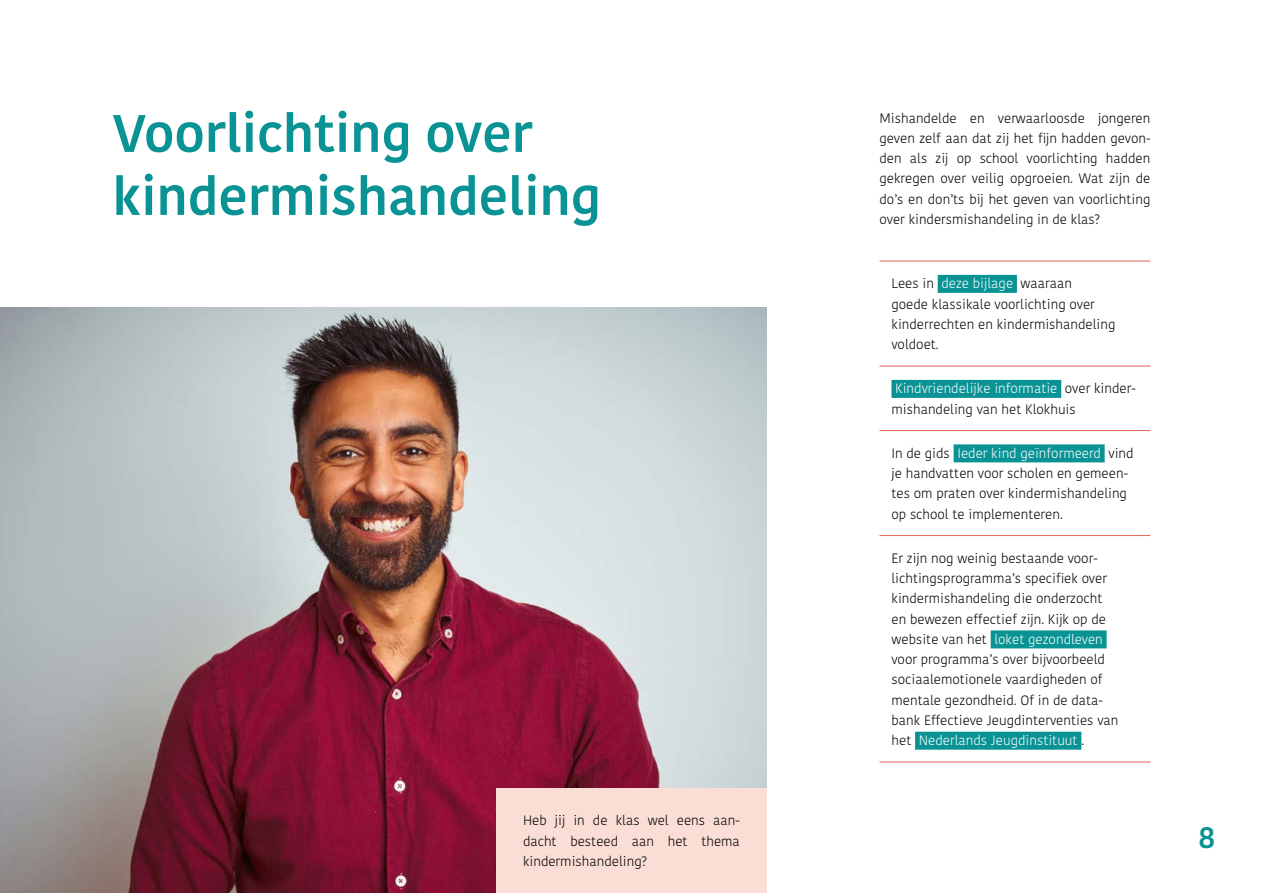
<style>
.page{position:relative;width:1263px;height:893px;background:#fff}
.page>*{position:absolute;margin:0;border:0;box-sizing:border-box;transform-origin:0 0}
.t1{font:500 52.5px/63px "Kohinoor";color:#0a9395}
.t2{font:500 30px "Kohinoor";color:#0a9395}
.t3{font:300 13.5px/20.2px "Kohinoor";color:#000}
.s1{color:#fff}
</style>
<div class="page">
<img style="left:0;top:308px;width:767px;height:585px">
<hr style="left:879px;top:261px;width:271px;height:1px;background:#e56458">
<div style="left:938px;top:275px;width:79px;height:18px;background:#0a9395"></div>
<hr style="left:879px;top:366px;width:271px;height:1px;background:#e56458">
<div style="left:891px;top:380px;width:170px;height:18px;background:#0a9395"></div>
<hr style="left:879px;top:430px;width:271px;height:1px;background:#e56458">
<div style="left:954px;top:444px;width:151px;height:18px;background:#0a9395"></div>
<hr style="left:879px;top:535px;width:271px;height:1px;background:#e56458">
<div style="left:991px;top:630px;width:116px;height:18px;background:#0a9395"></div>
<div style="left:915px;top:732px;width:166px;height:18px;background:#0a9395"></div>
<hr style="left:879px;top:762px;width:271px;height:1px;background:#e56458">
<div style="left:496px;top:788px;width:271px;height:105px;background:#faddd4"></div>
<h1 class="t1" style="left:112px;top:103px;width:490px">Voorlichting over kindermishandeling</h1>
<p class="t3" style="left:523px;top:811px;width:218px;text-align:justify">Heb jij in de klas wel eens aan&shy;dacht besteed aan het thema kindermishandeling?</p>
<p class="t3" style="left:879px;top:108px;width:272px;text-align:justify">Mishandelde en verwaarloosde jongeren geven zelf aan dat zij het fijn hadden gevon&shy;den als zij op school voorlichting hadden gekregen over veilig opgroeien. Wat zijn de do’s en don’ts bij het geven van voorlichting over kindersmishandeling in de klas?</p>
<p class="t3" style="left:891px;top:274px;width:225px">Lees in <span class="s1">deze bijlage</span> waaraan<br>goede klassikale voorlichting over kinderrechten en kindermishandeling voldoet.</p>
<p class="t3" style="left:891px;top:379px;width:246px"><span class="s1">Kindvriendelijke informatie</span> over kinder&shy;mishandeling van het Klokhuis</p>
<p class="t3" style="left:891px;top:443px;width:244px">In de gids <span class="s1">Ieder kind geïnformeerd</span> vind je handvatten voor scholen en gemeen&shy;tes om praten over kindermishandeling op school te implementeren.</p>
<p class="t3" style="left:891px;top:548px;width:228px">Er zijn nog weinig bestaande voor&shy;lichtingsprogramma’s specifiek over kindermishandeling die onderzocht en bewezen effectief zijn. Kijk op de website van het <span class="s1">loket gezondleven </span>voor programma’s over bijvoorbeeld sociaalemotionele vaardigheden of mentale gezondheid. Of in de data&shy;bank Effectieve Jeugdinterventies van het <span class="s1">Nederlands Jeugdinstituut</span> .</p>
<h2 class="t2" style="left:1198px;top:818px;width:19px">8</h2>
</div>
